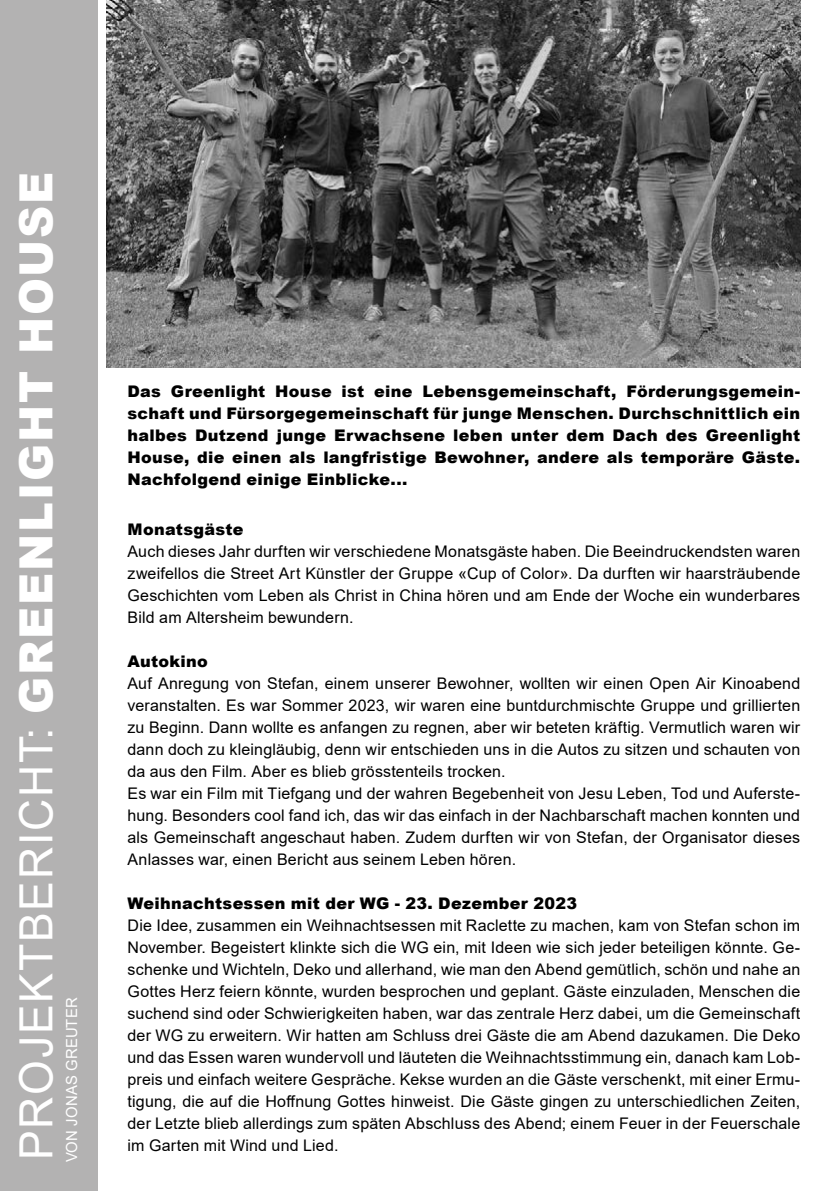
<style>
.page{position:relative;width:840px;height:1191px;background:#fff}
.page>*{position:absolute;margin:0;border:0;box-sizing:border-box;transform-origin:0 0}
.t1{font:45.8px "Arial";letter-spacing:.04em;color:#fff}
.t2{font:16px/22px "Arial";letter-spacing:.01em;color:#000;text-align:justify}
.t3{font:900 16px/22px "Arial";letter-spacing:.02em;color:#000;text-align:justify}
.t4{font:15.2px "Arial";letter-spacing:.015em;color:#fff}
.s1{font-weight:900}
</style>
<div class="page">
<div style="left:0;top:0;width:97px;height:1191px;background:#b3b2b2"></div>
<img style="left:106px;top:0;width:693px;height:367px">
<h1 class="t1" style="left:5px;top:1160px;width:990px;rotate:-90deg">PROJEKTBERICHT: <span class="s1">GREENLIGHT HOUSE</span></h1>
<p class="t4" style="left:61px;top:1162px;width:166px;rotate:-90deg">VON JONAS GREUTER</p>
<p class="t3" style="left:127px;top:380px;width:673px">Das Greenlight House ist eine Lebensgemeinschaft, Förderungsgemein&shy;schaft und Fürsorgegemeinschaft für junge Menschen. Durchschnittlich ein halbes Dutzend junge Erwachsene leben unter dem Dach des Greenlight House, die einen als langfristige Bewohner, andere als temporäre Gäste.<br>Nachfolgend einige Einblicke...</p>
<p class="t3" style="left:127px;top:517px;width:117px">Monatsgäste</p>
<p class="t2" style="left:127px;top:540px;width:674px">Auch dieses Jahr durften wir verschiedene Monatsgäste haben. Die Beeindruckendsten waren zweifellos die Street Art Künstler der Gruppe «Cup of Color». Da durften wir haarsträubende Geschichten vom Leben als Christ in China hören und am Ende der Woche ein wunderbares Bild am Altersheim bewundern.</p>
<p class="t3" style="left:127px;top:649px;width:82px">Autokino</p>
<p class="t2" style="left:127px;top:672px;width:674px;text-align:left">Auf Anregung von Stefan, einem unserer Bewohner, wollten wir einen Open Air Kinoabend veranstalten. Es war Sommer 2023, wir waren eine buntdurchmischte Gruppe und grillierten zu Beginn. Dann wollte es anfangen zu regnen, aber wir beteten kräftig. Vermutlich waren wir dann doch zu kleingläubig, denn wir entschieden uns in die Autos zu sitzen und schauten von da aus den Film. Aber es blieb grösstenteils trocken.<br>Es war ein Film mit Tiefgang und der wahren Begebenheit von Jesu Leben, Tod und Auferste&shy;hung. Besonders cool fand ich, das wir das einfach in der Nachbarschaft machen konnten und als Gemeinschaft angeschaut haben. Zudem durften wir von Stefan, der Organisator dieses Anlasses war, einen Bericht aus seinem Leben hören.</p>
<p class="t3" style="left:127px;top:891px;width:451px">Weihnachtsessen mit der WG - 23. Dezember 2023</p>
<p class="t2" style="left:127px;top:914px;width:674px">Die Idee, zusammen ein Weihnachtsessen mit Raclette zu machen, kam von Stefan schon im November. Begeistert klinkte sich die WG ein, mit Ideen wie sich jeder beteiligen könnte. Ge&shy;schenke und Wichteln, Deko und allerhand, wie man den Abend gemütlich, schön und nahe an Gottes Herz feiern könnte, wurden besprochen und geplant. Gäste einzuladen, Menschen die suchend sind oder Schwierigkeiten haben, war das zentrale Herz dabei, um die Gemeinschaft der WG zu erweitern. Wir hatten am Schluss drei Gäste die am Abend dazukamen. Die Deko und das Essen waren wundervoll und läuteten die Weihnachtsstimmung ein, danach kam Lob&shy;preis und einfach weitere Gespräche. Kekse wurden an die Gäste verschenkt, mit einer Ermu&shy;tigung, die auf die Hoffnung Gottes hinweist. Die Gäste gingen zu unterschiedlichen Zeiten, der Letzte blieb allerdings zum späten Abschluss des Abend; einem Feuer in der Feuerschale im Garten mit Wind und Lied.</p>
</div>
